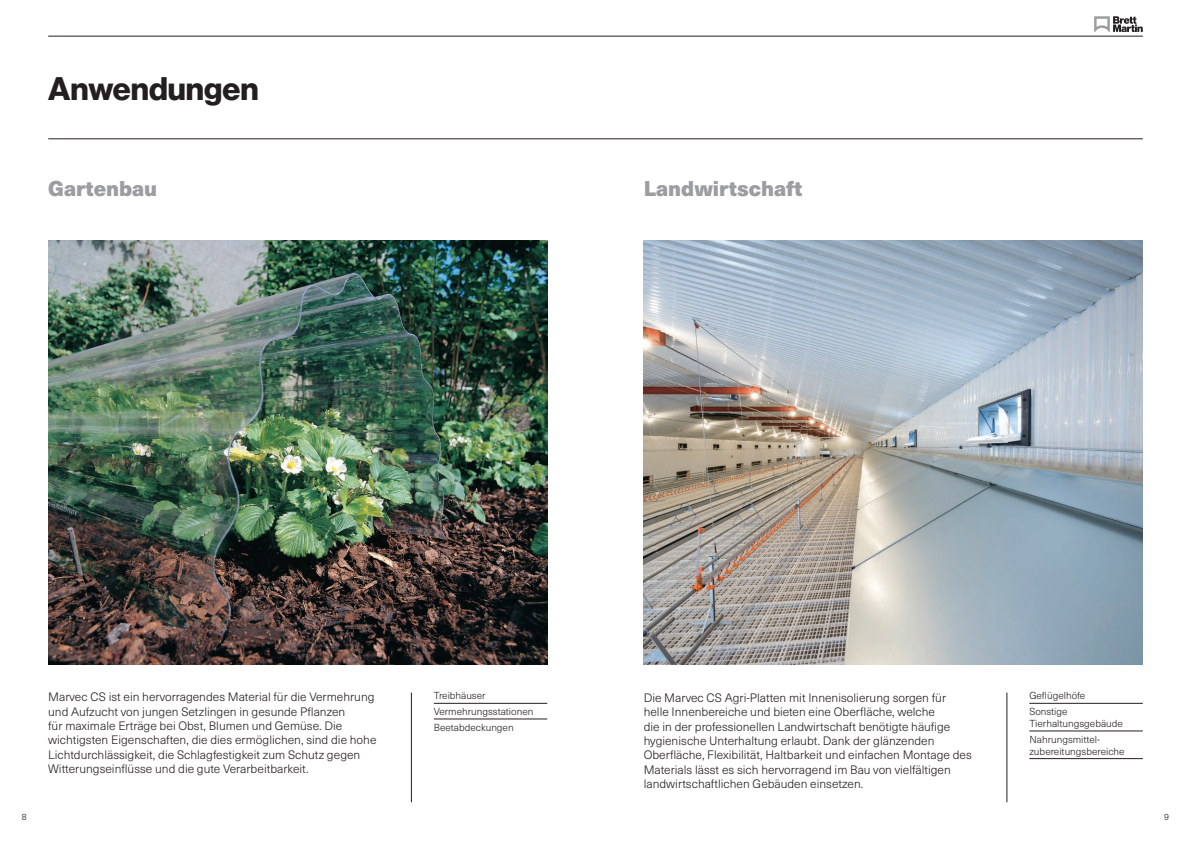
<style>
.page{position:relative;width:1191px;height:842px;background:#fff}
.page>*{position:absolute;margin:0;border:0;box-sizing:border-box;transform-origin:0 0}
.t1{font:32px "N Haas Grotesk DS Pro 75 Bd";color:#231f20}
.t2{font:900 21px "Neue Haas Unica W1 G";color:#9b9da0}
.t3{font:300 12px/14.4px "Neue Haas Unica W1 G";color:#231f20}
.t4{font:300 10px/15.6px "Neue Haas Unica W1 G";color:#231f20}
.t5{font:300 9px "Neue Haas Unica W1 G";color:#231f20}
</style>
<div class="page">
<hr style="left:48px;top:139px;width:1094px;height:1px;background:#231f20">
<img style="left:48px;top:241px;width:499px;height:423px">
<hr style="left:434px;top:703px;width:113px;height:1px;background:#231f20">
<hr style="left:434px;top:719px;width:113px;height:1px;background:#231f20">
<hr style="left:411px;top:693px;width:1px;height:109px;background:#231f20">
<img style="left:643px;top:241px;width:499px;height:423px">
<hr style="left:1029px;top:703px;width:113px;height:1px;background:#231f20">
<hr style="left:1029px;top:731px;width:113px;height:1px;background:#231f20">
<hr style="left:1029px;top:758px;width:113px;height:1px;background:#231f20">
<hr style="left:1006px;top:693px;width:1px;height:109px;background:#231f20">
<hr style="left:48px;top:36px;width:1094px;height:1px;background:#231f20">
<svg style="left:1094px;top:16px;width:48px;height:16px"></svg>
<h1 class="t1" style="left:48px;top:70px;width:212px">Anwendungen</h1>
<h2 class="t2" style="left:48px;top:172px;width:110px">Gartenbau</h2>
<h2 class="t2" style="left:643px;top:172px;width:160px">Landwirtschaft</h2>
<p class="t4" style="left:434px;top:687px;width:101px">Treibhäuser<br>Vermehrungsstationen<br>Beetabdeckungen</p>
<p class="t3" style="left:48px;top:689px;width:330px">Marvec CS ist ein hervorragendes Material für die Vermehrung und Aufzucht von jungen Setzlingen in gesunde Pflanzen<br>für maximale Erträge bei Obst, Blumen und Gemüse. Die wichtigsten Eigenschaften, die dies ermöglichen, sind die hohe Lichtdurchlässigkeit, die Schlagfestigkeit zum Schutz gegen Witterungseinflüsse und die gute Verarbeitbarkeit.</p>
<p class="t3" style="left:643px;top:690px;width:330px">Die Marvec CS Agri-Platten mit Innenisolierung sorgen für helle Innenbereiche und bieten eine Oberfläche, welche<br>die in der professionellen Landwirtschaft benötigte häufige hygienische Unterhaltung erlaubt. Dank der glänzenden Oberfläche, Flexibilität, Haltbarkeit und einfachen Montage des Materials lässt es sich hervorragend im Bau von vielfältigen landwirtschaftlichen Gebäuden einsetzen.</p>
<p class="t4" style="left:1029px;top:687px;width:57px">Geflügelhöfe<br>Sonstige</p>
<p class="t4" style="left:1029px;top:715px;width:95px">Tierhaltungsgebäude<br>Nahrungsmittel-</p>
<p class="t4" style="left:1029px;top:743px;width:97px">zubereitungsbereiche</p>
<p class="t5" style="left:22px;top:810px;width:6px">8</p>
<p class="t5" style="left:1164px;top:810px;width:6px">9</p>
</div>
